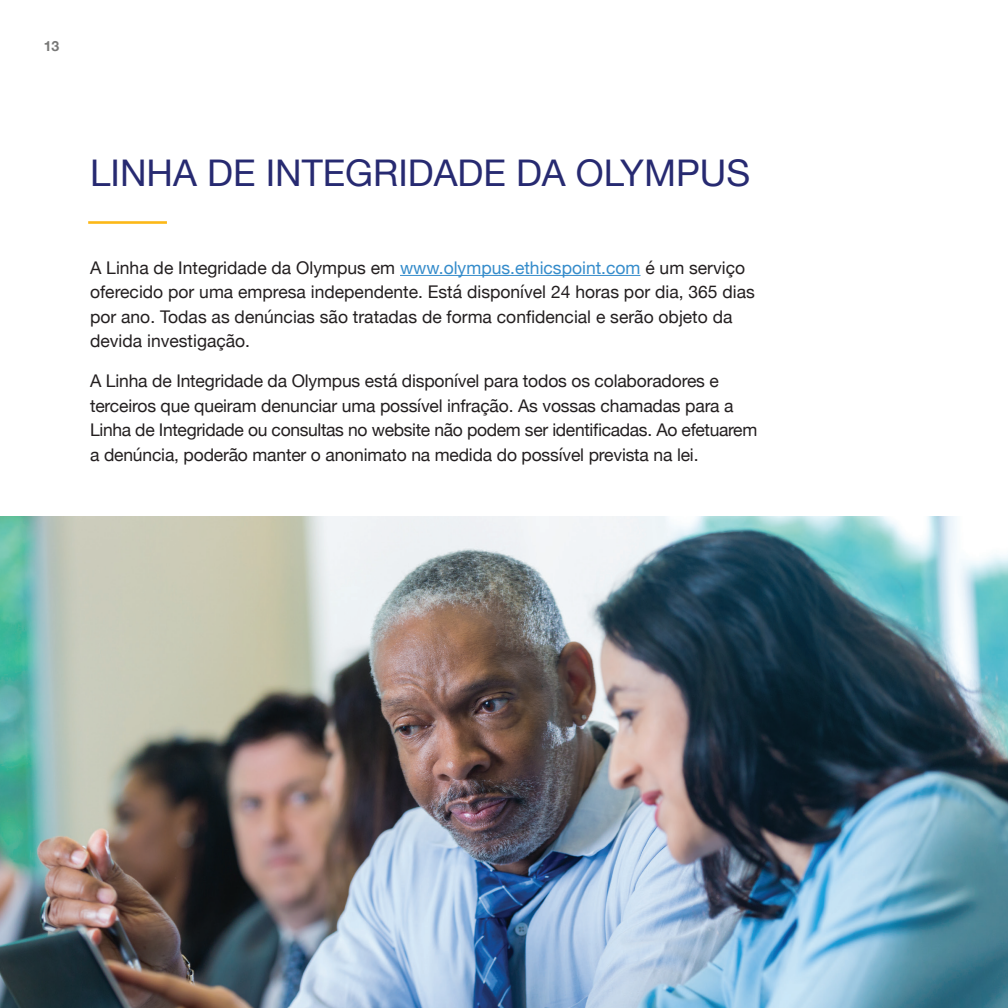
<style>
.page{position:relative;width:1008px;height:1008px;background:#fff}
.page>*{position:absolute;margin:0;border:0;box-sizing:border-box;transform-origin:0 0}
.t1{font:36.75px "Helvetica Neue";color:#272a71}
.t2{font:17.5px/24.5px "Helvetica Neue";letter-spacing:-.01em;color:#231f20}
.t3{font:700 14px "Helvetica Neue";color:#787877}
.s1{color:#358ccb}
</style>
<div class="page">
<img style="left:0;top:517px;width:1008px;height:491px">
<hr style="left:400px;top:275px;width:241px;height:1px;background:#358ccb">
<hr style="left:88px;top:221px;width:79px;height:3px;background:#fcb817">
<p class="t3" style="left:44px;top:35px;width:17px">13</p>
<h1 class="t1" style="left:90px;top:147px;width:662px">LINHA DE INTEGRIDADE DA OLYMPUS</h1>
<p class="t2" style="left:90px;top:256px;width:666px">A Linha de Integridade da Olympus em <span class="s1">www.olympus.ethicspoint.com</span> é um serviço oferecido por uma empresa independente. Está disponível 24 horas por dia, 365 dias por ano. Todas as denúncias são tratadas de forma confidencial e serão objeto da devida investigação.</p>
<p class="t2" style="left:90px;top:370px;width:669px">A Linha de Integridade da Olympus está disponível para todos os colaboradores e terceiros que queiram denunciar uma possível infração. As vossas chamadas para a Linha de Integridade ou consultas no website não podem ser identificadas. Ao efetuarem a denúncia, poderão manter o anonimato na medida do possível prevista na lei.</p>
</div>
